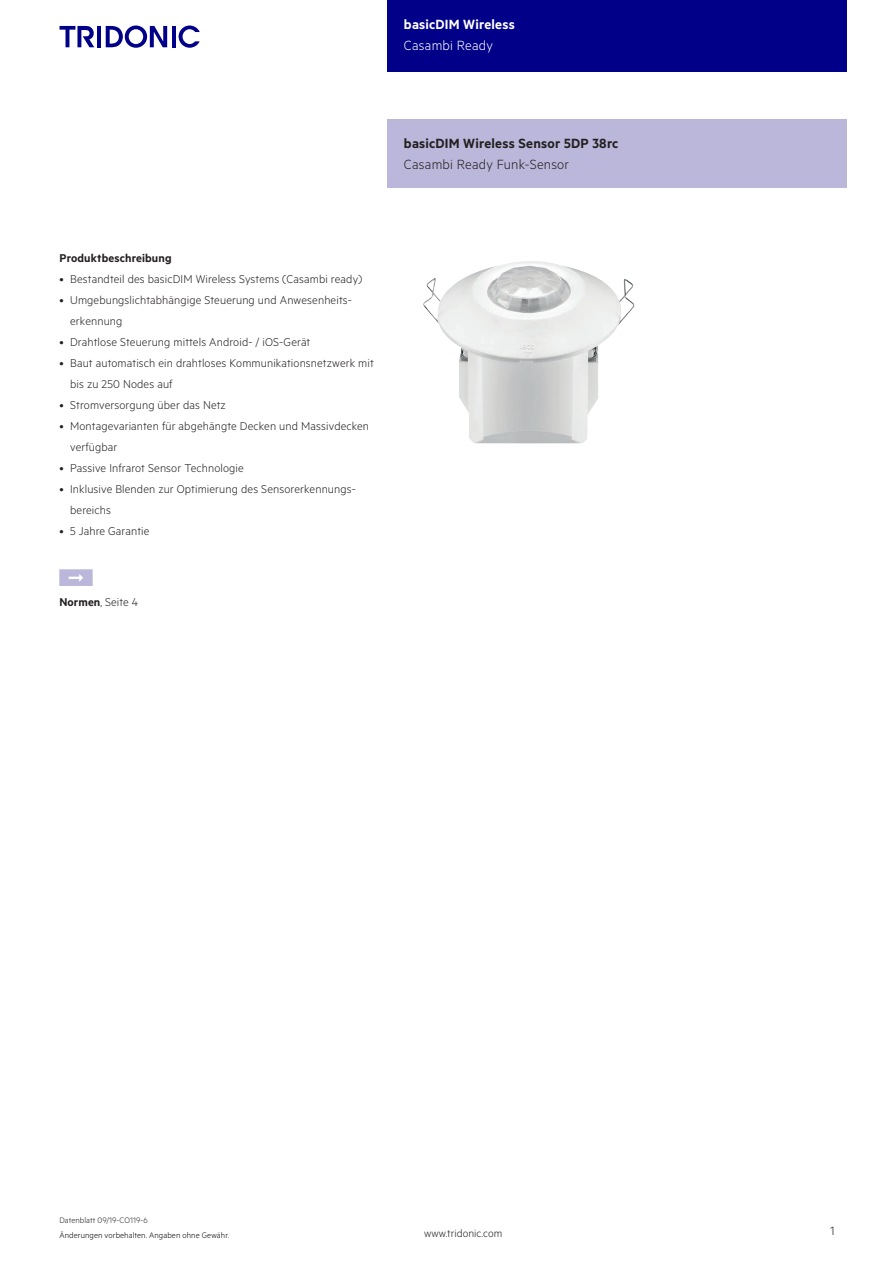
<style>
.page{position:relative;width:893px;height:1263px;background:#fff}
.page>*{position:absolute;margin:0;border:0;box-sizing:border-box;transform-origin:0 0}
.t1{font:15px "Tridonic Metric Print Semi";letter-spacing:.015em;color:#231f20}
.t2{font:15px "Tridonic Metric Print Light";letter-spacing:.015em;color:#231f20}
.t3{font:15px "Tridonic Metric Print Semi";letter-spacing:.015em;color:#fff}
.t4{font:15px "Tridonic Metric Print Light";letter-spacing:.015em;color:#fff}
.t5{font:13.5px "Tridonic Metric Print Light";color:#231f20}
.t6{font:12.75px/21px "Tridonic Metric Print Light";letter-spacing:.01em;color:#231f20}
.t7{font:12.75px "Tridonic Metric Print Semi";letter-spacing:.01em;color:#231f20}
.t8{font:12px "Tridonic Metric Print Light";letter-spacing:.005em;color:#231f20}
.t9{font:9px "Tridonic Metric Print Light";letter-spacing:.01em;color:#000}
.t10{font:9px "Tridonic Metric Print Light";letter-spacing:.005em;color:#231f20}
.s1{font-family:"Tridonic Metric Print Semi"}
</style>
<div class="page">
<div style="left:387px;top:0;width:459px;height:72px;background:#008"></div>
<hr style="left:97px;top:26px;width:4px;height:21px;background:#008">
<svg style="left:106px;top:26px;width:61px;height:22px"></svg>
<hr style="left:172px;top:26px;width:3px;height:21px;background:#008">
<svg style="left:179px;top:26px;width:21px;height:22px"></svg>
<svg style="left:60px;top:26px;width:34px;height:21px"></svg>
<div style="left:387px;top:119px;width:459px;height:68px;background:#bbb7da"></div>
<img style="left:423px;top:261px;width:212px;height:183px">
<p class="t3" style="left:404px;top:15px;width:112px">basicDIM Wireless</p>
<p class="t4" style="left:404px;top:37px;width:90px">Casambi Ready</p>
<p class="t1" style="left:404px;top:134px;width:216px">basicDIM Wireless Sensor 5DP 38rc</p>
<p class="t2" style="left:404px;top:156px;width:167px">Casambi Ready Funk-Sensor</p>
<p class="t7" style="left:60px;top:250px;width:114px">Produktbeschreibung</p>
<p class="t6" style="left:60px;top:268px;width:304px">• Bestandteil des basicDIM Wireless Systems (Casambi ready)</p>
<p class="t6" style="left:70px;top:289px;width:283px;text-indent:-11px">• Umgebungslichtabhängige Steuerung und Anwesenheits&shy;erkennung</p>
<p class="t6" style="left:60px;top:331px;width:252px">• Drahtlose Steuerung mittels Android- / iOS-Gerät</p>
<p class="t6" style="left:70px;top:352px;width:305px;text-indent:-11px">• Baut automatisch ein drahtloses Kommunikationsnetzwerk mit bis zu 250 Nodes auf</p>
<p class="t6" style="left:60px;top:394px;width:168px">• Stromversorgung über das Netz</p>
<p class="t6" style="left:70px;top:415px;width:300px;text-indent:-11px">• Montagevarianten für abgehängte Decken und Massivdecken verfügbar</p>
<p class="t6" style="left:60px;top:457px;width:186px">• Passive Infrarot Sensor Technologie</p>
<p class="t6" style="left:70px;top:478px;width:287px;text-indent:-11px">• Inklusive Blenden zur Optimierung des Sensorerkennungs&shy;bereichs</p>
<p class="t6" style="left:60px;top:520px;width:92px">• 5 Jahre Garantie</p>
<p class="t6" style="left:60px;top:591px;width:80px"><span class="s1">Normen</span>, Seite 4</p>
<p class="t10" style="left:60px;top:1215px;width:90px">Datenblatt 09/19-CO119-6</p>
<p class="t9" style="left:60px;top:1229px;width:171px">Änderungen vorbehalten. Angaben ohne Gewähr.</p>
<p class="t8" style="left:424px;top:1227px;width:80px">www.tridonic.com</p>
<p class="t5" style="left:830px;top:1223px;width:6px">1</p>
</div>
